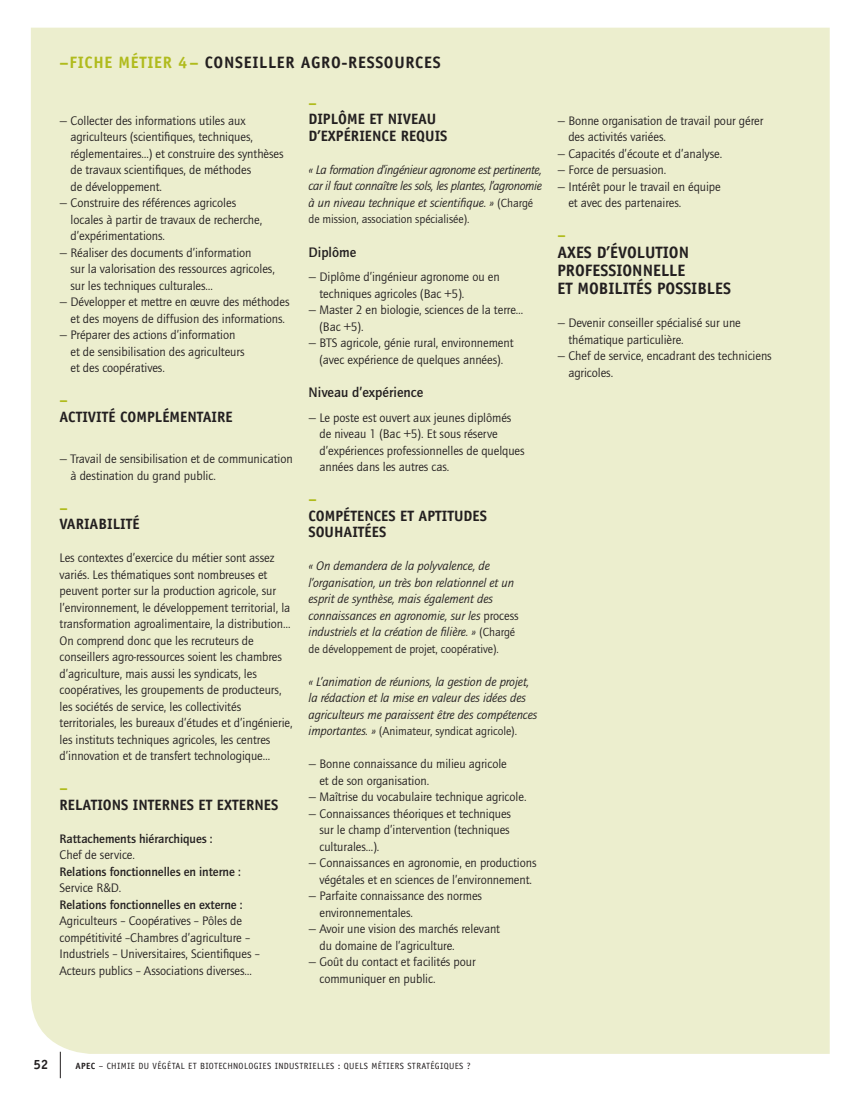
<style>
.page{position:relative;width:851px;height:1106px;background:#fff}
.page>*{position:absolute;margin:0;border:0;box-sizing:border-box;transform-origin:0 0}
.t1{font:700 16.5px/18px "Officina Sans";color:#231f20}
.t2{font:700 16.5px "Officina Sans";letter-spacing:.04em;color:#231f20}
.t3{font:700 15px/16.5px "Officina Sans";color:#231f20}
.t4{font:700 15px "Officina Sans";color:#b0bb1d}
.t5{font:700 14.25px "Quay Itc T";color:#231f20}
.t6{font:700 13.5px "Officina Sans";color:#231f20}
.t7{font:12.75px/16.5px "Quay Itc T";letter-spacing:-.005em;color:#231f20}
.t8{font:italic 12.75px/16.5px "Quay Itc T";letter-spacing:-.005em;color:#231f20}
.t9{font:700 12.75px "Quay Itc T";letter-spacing:-.005em;color:#231f20}
.t10{font:12px "Quay Itc T";letter-spacing:-.005em;color:#231f20}
.t11{font:9px "Officina Sans";letter-spacing:.04em;color:#231f20}
.s1{color:#b0bb1d}
.s2{font-style:normal;font-size:12px}
.s3{font-style:normal}
.s4{font-style:italic;font-size:12.75px}
.s5{font-weight:700}
</style>
<div class="page">
<svg style="left:60px;top:1053px;width:1px;height:25px"></svg>
<div style="left:31px;top:28px;width:798px;height:1025px;background:#eceece"></div>
<p class="t2" style="left:60px;top:52px;width:382px"><span class="s1">–FICHE MÉTIER 4–</span> CONSEILLER AGRO-RESSOURCES</p>
<p class="t7" style="left:70px;top:112px;width:215px;text-indent:-11px">— Collecter des informations utiles aux agriculteurs (scientifiques, techniques, réglementaires…) et construire des synthèses de travaux scientifiques, de méthodes<br>de développement.</p>
<p class="t7" style="left:70px;top:195px;width:193px;text-indent:-11px">— Construire des références agricoles locales à partir de travaux de recherche, d’expérimentations.</p>
<p class="t7" style="left:70px;top:244px;width:206px;text-indent:-11px">— Réaliser des documents d’information<br>sur la valorisation des ressources agricoles, sur les techniques culturales…</p>
<p class="t7" style="left:60px;top:294px;width:231px;text-align:center">— Développer et mettre en œuvre des méthodes et des moyens de diffusion des informations.</p>
<p class="t7" style="left:70px;top:327px;width:176px;text-indent:-11px">— Préparer des actions d’information et de sensibilisation des agriculteurs et des coopératives.</p>
<p class="t4" style="left:60px;top:391px;width:10px">–</p>
<p class="t3" style="left:60px;top:408px;width:173px">ACTIVITÉ COMPLÉMENTAIRE</p>
<p class="t7" style="left:70px;top:450px;width:224px;text-indent:-11px">— Travail de sensibilisation et de communication à destination du grand public.</p>
<p class="t4" style="left:60px;top:498px;width:10px">–</p>
<p class="t3" style="left:60px;top:515px;width:82px">VA RIABILITÉ</p>
<p class="t7" style="left:60px;top:549px;width:234px">Les contextes d’exercice du métier sont assez variés. Les thématiques sont nombreuses et peuvent porter sur la production agricole, sur l’environnement, le développement territorial, la transformation agroalimentaire, la distribution… On comprend donc que les recruteurs de conseillers agro-ressources soient les chambres d’agriculture, mais aussi les syndicats, les coopératives, les groupements de producteurs, les sociétés de service, les collectivités territoriales, les bureaux d’études et d’ingénierie, les instituts techniques agricoles, les centres d’innovation et de transfert technologique…</p>
<p class="t4" style="left:60px;top:778px;width:10px">–</p>
<p class="t3" style="left:60px;top:796px;width:220px">RELATIONS INTERNES ET EXTERNES</p>
<p class="t9" style="left:60px;top:831px;width:154px">Rattachements hiérarchiques :</p>
<p class="t7" style="left:60px;top:846px;width:77px">Chef de service.</p>
<p class="t9" style="left:60px;top:864px;width:183px">Relations fonctionnelles en interne :</p>
<p class="t7" style="left:60px;top:879px;width:63px">Service R&amp;D.</p>
<p class="t9" style="left:60px;top:897px;width:184px">Relations fonctionnelles en externe :</p>
<p class="t7" style="left:60px;top:912px;width:202px">Agriculteurs – Coopératives – Pôles de compétitivité –Chambres d’agriculture – Industriels – Universitaires, Scientifiques – Acteurs publics – Associations diverses…</p>
<p class="t4" style="left:308px;top:93px;width:10px">–</p>
<p class="t3" style="left:308px;top:111px;width:140px">DIPLÔME ET NIVEAU<br>D’EXPÉRIENCE REQUIS</p>
<p class="t8" style="left:308px;top:161px;width:235px;text-align:justify">« La formation d’ingénieur agronome est pertinente, car il faut connaître les sols, les plantes, l’agronomie à un niveau technique et scientifique. » <span class="s2">(Chargé</span></p>
<p class="t10" style="left:308px;top:212px;width:162px">de mission, association spécialisée).</p>
<p class="t5" style="left:308px;top:243px;width:49px">Diplôme</p>
<p class="t7" style="left:319px;top:268px;width:182px;text-indent:-11px">— Diplôme d’ingénieur agronome ou en techniques agricoles (Bac +5).</p>
<p class="t7" style="left:319px;top:301px;width:205px;text-indent:-11px">— Master 2 en biologie, sciences de la terre… (Bac +5).</p>
<p class="t7" style="left:308px;top:334px;width:206px;text-align:center">— BTS agricole, génie rural, environnement (avec expérience de quelques années).</p>
<p class="t5" style="left:308px;top:384px;width:116px">Niveau d’expérience</p>
<p class="t7" style="left:319px;top:409px;width:207px;text-indent:-11px">— Le poste est ouvert aux jeunes diplômés de niveau 1 (Bac +5). Et sous réserve d’expériences professionnelles de quelques années dans les autres cas.</p>
<p class="t4" style="left:308px;top:489px;width:10px">–</p>
<p class="t3" style="left:308px;top:507px;width:180px">COMPÉTENCES ET APTITUDES<br>SOUHAITÉES</p>
<p class="t8" style="left:308px;top:557px;width:212px">« On demandera de la polyvalence, de l’organisation, un très bon relationnel et un esprit de synthèse, mais également des connaissances en agronomie, sur les <span class="s3">process </span>industriels et la création de filière. » <span class="s2">(Chargé</span></p>
<p class="t10" style="left:308px;top:641px;width:192px">de développement de projet, coopérative).</p>
<p class="t8" style="left:308px;top:673px;width:230px">« L’animation de réunions, la gestion de projet, la rédaction et la mise en valeur des idées des agriculteurs me paraissent être des compétences</p>
<p class="t10" style="left:308px;top:724px;width:210px"><span class="s4">importantes. »</span> (Animateur, syndicat agricole).</p>
<p class="t7" style="left:319px;top:755px;width:189px;text-indent:-11px">— Bonne connaissance du milieu agricole et de son organisation.</p>
<p class="t7" style="left:308px;top:788px;width:219px">— Maîtrise du vocabulaire technique agricole.</p>
<p class="t7" style="left:319px;top:805px;width:193px;text-align:justify;text-indent:-11px">— Connaissances théoriques et techniques sur le champ d’intervention (techniques culturales…).</p>
<p class="t7" style="left:308px;top:854px;width:229px;text-align:center">— Connaissances en agronomie, en productions végétales et en sciences de l’environnement.</p>
<p class="t7" style="left:319px;top:887px;width:164px;text-indent:-11px">— Parfaite connaissance des normes environnementales.</p>
<p class="t7" style="left:319px;top:920px;width:182px;text-indent:-11px">— Avoir une vision des marchés relevant du domaine de l’agriculture.</p>
<p class="t7" style="left:319px;top:953px;width:158px;text-indent:-11px">— Goût du contact et facilités pour communiquer en public.</p>
<p class="t7" style="left:568px;top:112px;width:196px;text-indent:-11px">— Bonne organisation de travail pour gérer des activités variées.</p>
<p class="t7" style="left:557px;top:145px;width:166px">— Capacités d’écoute et d’analyse.</p>
<p class="t7" style="left:557px;top:162px;width:110px">— Force de persuasion.</p>
<p class="t7" style="left:568px;top:178px;width:154px;text-indent:-11px">— Intérêt pour le travail en équipe et avec des partenaires.</p>
<p class="t4" style="left:557px;top:226px;width:10px">–</p>
<p class="t1" style="left:557px;top:243px;width:175px">AXES D’ÉVOLUTION<br>PROFESSIONNELLE<br>ET MOBILITÉS POSSIBLES</p>
<p class="t7" style="left:568px;top:315px;width:174px;text-indent:-11px">— Devenir conseiller spécialisé sur une thématique particulière.</p>
<p class="t7" style="left:568px;top:348px;width:205px;text-indent:-11px">— Chef de service, encadrant des techniciens agricoles.</p>
<p class="t6" style="left:33px;top:1055px;width:17px">52</p>
<p class="t11" style="left:76px;top:1060px;width:396px"><span class="s5">APEC</span> – CHIMIE DU VÉGÉTAL ET BIOTECHNOLOGIES INDUSTRIELLES : QUELS MÉTIERS STRATÉGIQUES ?</p>
</div>
